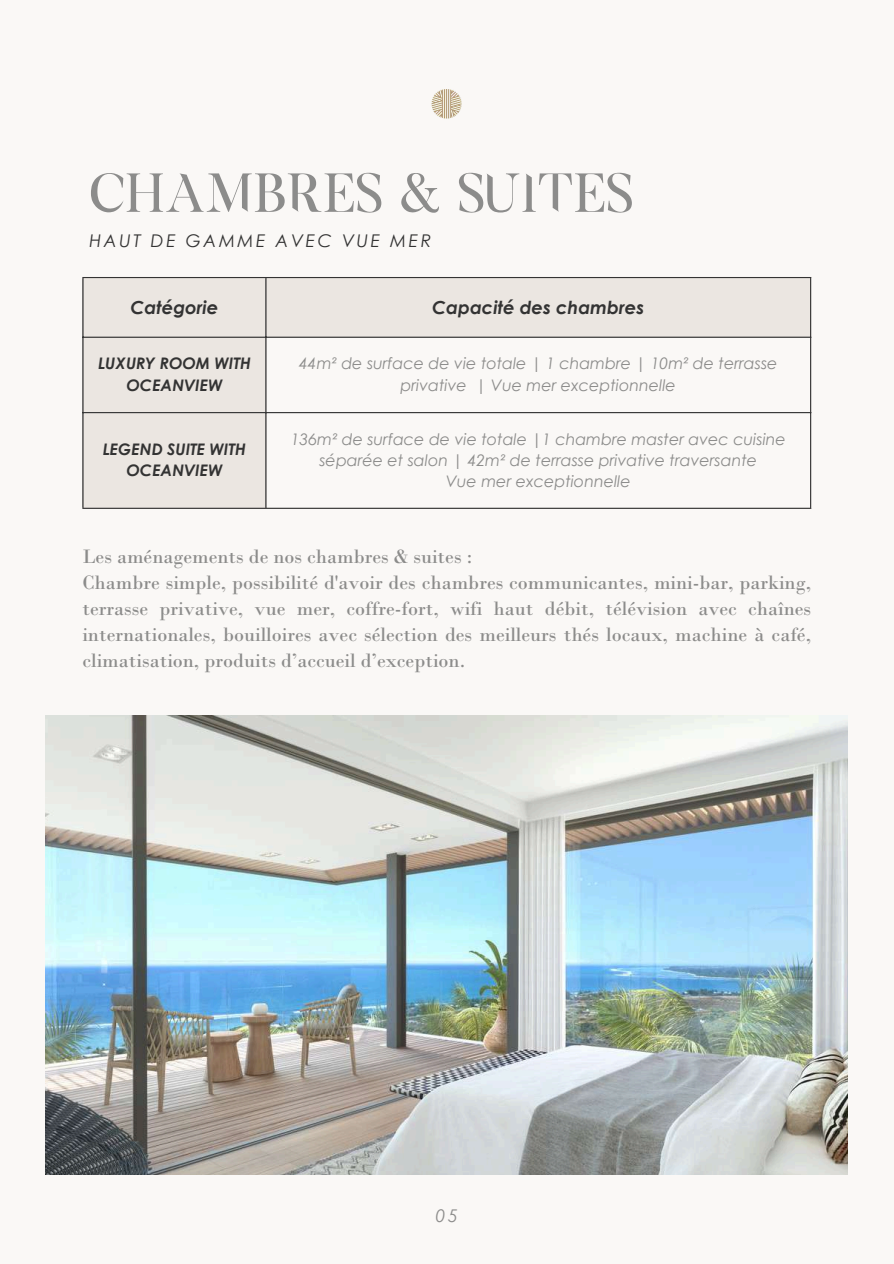
<style>
.page{position:relative;width:894px;height:1264px;background:#fff}
.page>*{position:absolute;margin:0;border:0;box-sizing:border-box;transform-origin:0 0}
.t1{font:52.5px "Exodus Demo Sa";color:#8c8c8b}
.t2{font:20.4px/25.8px "Bodoni MT Std";color:#8c8c8b}
.t3{font:italic 700 18px "Century Gothic";color:#333}
.t4{font:italic 17.55px "Century Gothic";letter-spacing:.145em;color:#333}
.t5{font:italic 17.55px "Century Gothic";color:#8c8c8b}
.t6{font:italic 15.9px/21.3px "Century Gothic";color:#8c8c8b;text-align:center}
.t7{font:italic 700 15.9px/21.3px "Century Gothic";color:#333;text-align:center}
</style>
<div class="page">
<div style="left:0;top:0;width:893px;height:1263px;background:#faf8f6"></div>
<svg style="left:83px;top:278px;width:726px;height:229px"></svg>
<hr style="left:82px;top:278px;width:1px;height:229px;background:#333">
<hr style="left:265px;top:278px;width:1px;height:229px;background:#333">
<hr style="left:809px;top:278px;width:2px;height:229px;background:#333">
<hr style="left:82px;top:277px;width:729px;height:1px;background:#333">
<hr style="left:82px;top:336px;width:729px;height:2px;background:#333">
<hr style="left:82px;top:412px;width:729px;height:1px;background:#333">
<hr style="left:82px;top:507px;width:729px;height:2px;background:#333">
<img style="left:46px;top:715px;width:801px;height:459px">
<img style="left:431px;top:89px;width:31px;height:30px">
<h1 class="t1" style="left:89px;top:159px;width:545px">CHAMBRES &amp; SUITES</h1>
<p class="t4" style="left:89px;top:229px;width:343px">HAUT DE GAMME AVEC VUE MER</p>
<p class="t3" style="left:130px;top:296px;width:89px">Catégorie</p>
<p class="t3" style="left:432px;top:296px;width:213px">Capacité des chambres</p>
<p class="t7" style="left:98px;top:352px;width:154px">LUXURY ROOM WITH<br>OCEANVIEW</p>
<p class="t6" style="left:299px;top:352px;width:480px">44m² de surface de vie totale | 1 chambre | 10m² de terrasse privative | Vue mer exceptionnelle</p>
<p class="t7" style="left:103px;top:438px;width:144px">LEGEND SUITE WITH<br>OCEANVIEW</p>
<p class="t6" style="left:290px;top:428px;width:496px">136m² de surface de vie totale |1 chambre master avec cuisine séparée et salon | 42m² de terrasse privative traversante<br>Vue mer exceptionnelle</p>
<p class="t2" style="left:82px;top:546px;width:730px">Les aménagements de nos chambres &amp; suites :<br>Chambre simple, possibilité d'avoir des chambres communicantes, mini-bar, parking, terrasse privative, vue mer, coffre-fort, wifi haut débit, télévision avec chaînes internationales, bouilloires avec sélection des meilleurs thés locaux, machine à café, climatisation, produits d’accueil d’exception.</p>
<p class="t5" style="left:436px;top:1204px;width:23px">05</p>
</div>
